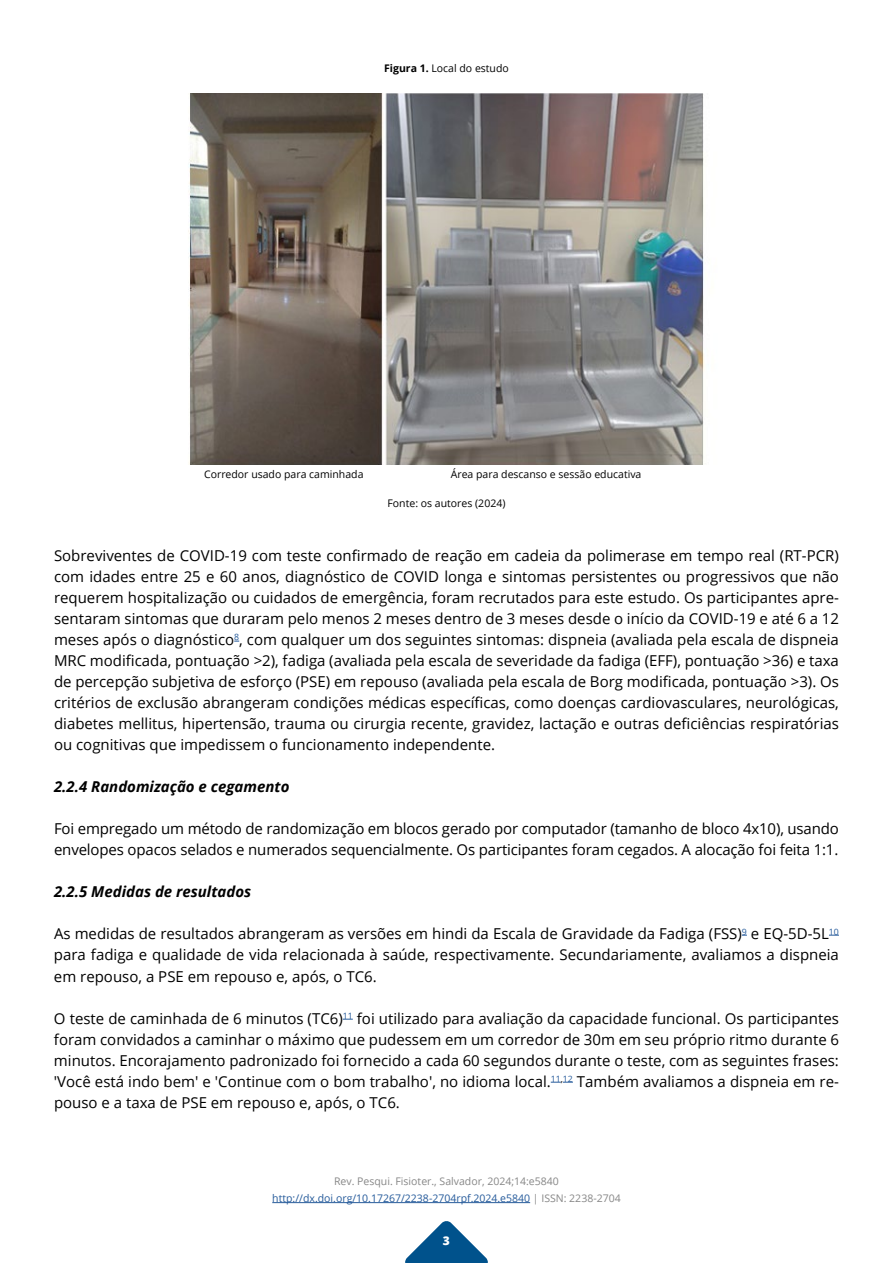
<style>
.page{position:relative;width:893px;height:1263px;background:#fff}
.page>*{position:absolute;margin:0;border:0;box-sizing:border-box;transform-origin:0 0}
.t1{font:15px/21px "Open Sans";letter-spacing:-.01em;color:#000;text-align:justify}
.t2{font:italic 700 15px "Open Sans";color:#000}
.t3{font:800 12px "Open Sans";color:#fff}
.t4{font:10.5px/16.5px "Open Sans";color:#878787;text-align:center}
.t5{font:10.5px "Open Sans";color:#000}
.s1{font-weight:700}
.s2{color:#265b9b}
</style>
<div class="page">
<svg style="left:405px;top:1221px;width:83px;height:42px"></svg>
<hr style="left:272px;top:1202px;width:258px;height:1px;background:#265b9b">
<img style="left:188px;top:94px;width:517px;height:371px">
<svg style="left:551px;top:1082px;width:22px;height:1px"></svg>
<p class="t5" style="left:384px;top:61px;width:126px"><span class="s1">Figura 1.</span> Local do estudo</p>
<p class="t5" style="left:204px;top:466px;width:161px">Corredor usado para caminhada</p>
<p class="t5" style="left:451px;top:466px;width:192px">Área para descanso e sessão educativa</p>
<p class="t5" style="left:388px;top:496px;width:119px">Fonte: os autores (2024)</p>
<p class="t1" style="left:54px;top:545px;width:786px">Sobreviventes de COVID-19 com teste confirmado de reação em cadeia da polimerase em tempo real (RT-PCR) com idades entre 25 e 60 anos, diagnóstico de COVID longa e sintomas persistentes ou progressivos que não requerem hospitalização ou cuidados de emergência, foram recrutados para este estudo. Os participantes apre&shy;sentaram sintomas que duraram pelo menos 2 meses dentro de 3 meses desde o início da COVID-19 e até 6 a 12 meses após o diagnóstico<sup>8</sup>, com qualquer um dos seguintes sintomas: dispneia (avaliada pela escala de dispneia MRC modificada, pontuação &gt;2), fadiga (avaliada pela escala de severidade da fadiga (EFF), pontuação &gt;36) e taxa de percepção subjetiva de esforço (PSE) em repouso (avaliada pela escala de Borg modificada, pontuação &gt;3). Os critérios de exclusão abrangeram condições médicas específicas, como doenças cardiovasculares, neurológicas, diabetes mellitus, hipertensão, trauma ou cirurgia recente, gravidez, lactação e outras deficiências respiratórias ou cognitivas que impedissem o funcionamento independente.</p>
<p class="t2" style="left:54px;top:776px;width:237px">2.2.4 Randomização e cegamento</p>
<p class="t1" style="left:54px;top:818px;width:786px">Foi empregado um método de randomização em blocos gerado por computador (tamanho de bloco 4x10), usando envelopes opacos selados e numerados sequencialmente. Os participantes foram cegados. A alocação foi feita 1:1.</p>
<p class="t2" style="left:54px;top:881px;width:199px">2.2.5 Medidas de resultados</p>
<p class="t1" style="left:54px;top:923px;width:786px">As medidas de resultados abrangeram as versões em hindi da Escala de Gravidade da Fadiga (FSS)<sup>9</sup> e EQ-5D-5L<sup>10 </sup>para fadiga e qualidade de vida relacionada à saúde, respectivamente. Secundariamente, avaliamos a dispneia em repouso, a PSE em repouso e, após, o TC6.</p>
<p class="t1" style="left:54px;top:1007px;width:786px">O teste de caminhada de 6 minutos (TC6)<sup>11</sup> foi utilizado para avaliação da capacidade funcional. Os participantes foram convidados a caminhar o máximo que pudessem em um corredor de 30m em seu próprio ritmo durante 6 minutos. Encorajamento padronizado foi fornecido a cada 60 segundos durante o teste, com as seguintes frases: 'Você está indo bem' e 'Continue com o bom trabalho', no idioma local.<sup>11</sup><sup>,</sup><sup>12</sup> Também avaliamos a dispneia em re&shy;pouso e a taxa de PSE em repouso e, após, o TC6.</p>
<p class="t4" style="left:272px;top:1173px;width:350px">Rev. Pesqui. Fisioter., Salvador, 2024;14:e5840 <span class="s2">http://dx.doi.org/10.17267/2238-2704rpf.2024.e5840</span> | ISSN: 2238-2704</p>
<p class="t3" style="left:443px;top:1232px;width:9px">3</p>
</div>
